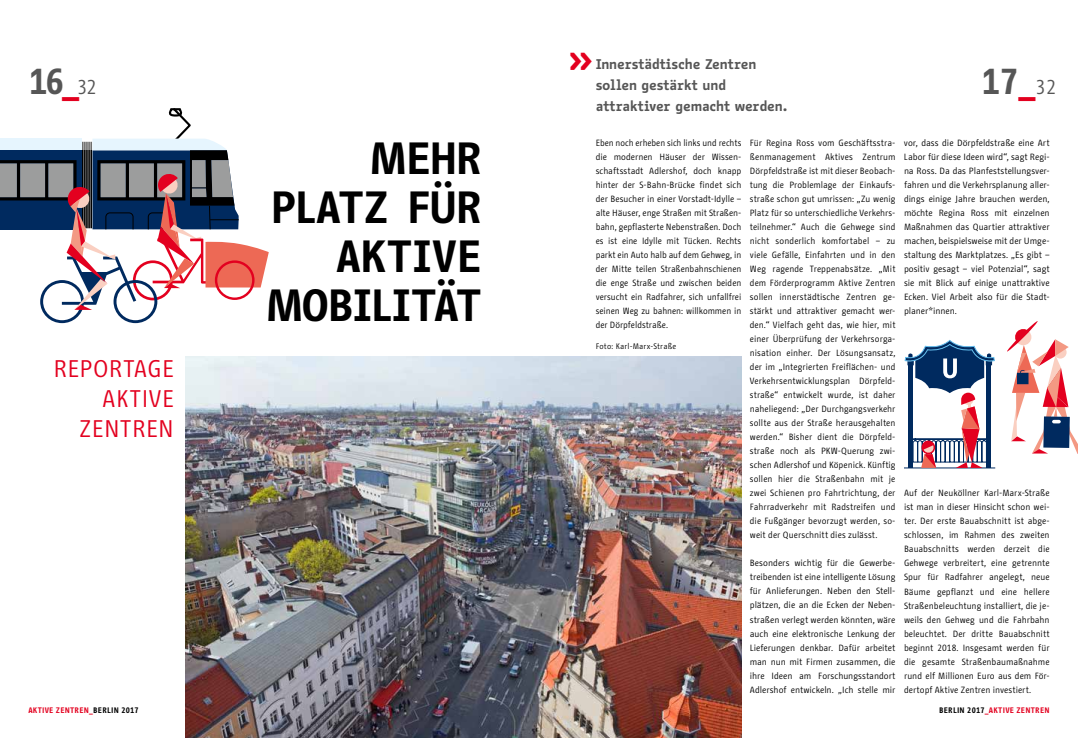
<style>
.page{position:relative;width:1078px;height:738px;background:#fff}
.page>*{position:absolute;margin:0;border:0;box-sizing:border-box;transform-origin:0 0}
.t1{font:700 45px/49px "BMF Change Letter";letter-spacing:.01em;color:#000;text-align:right}
.t2{font:700 40px "BMF Change Letter";color:#e3001f}
.t3{font:700 36px "BMF Change";color:#565656}
.t4{font:24px/30px "BMF Change";letter-spacing:.02em;color:#e3001f;text-align:right}
.t5{font:700 14px/21px "BMF Change Letter";letter-spacing:-.01em;color:#565656}
.t6{font:9px/14px "BMF Change";letter-spacing:.005em;color:#000;text-align:justify}
.t7{font:700 8px "BMF Change";letter-spacing:.03em;color:#e3001f}
.t8{font:8px "BMF Change";letter-spacing:.025em;color:#000}
.s1{color:#e3001f}
.s2{font-weight:400;font-size:20px}
.s3{color:#000}
</style>
<div class="page">
<img style="left:185px;top:356px;width:556px;height:381px">
<svg style="left:0;top:108px;width:269px;height:215px"></svg>
<hr style="left:903px;top:467px;width:91px;height:1px;background:#002a5f">
<svg style="left:1007px;top:321px;width:70px;height:132px"></svg>
<svg style="left:904px;top:339px;width:90px;height:128px"></svg>
<h2 class="t2" style="left:569px;top:31px;width:23px">»</h2>
<h3 class="t5" style="left:595px;top:53px;width:194px">Innerstädtische Zentren sollen gestärkt und attraktiver gemacht werden.</h3>
<h3 class="t3" style="left:28px;top:56px;width:70px">16<span class="s1">_</span><span class="s2">32</span></h3>
<h3 class="t3" style="left:980px;top:56px;width:77px">17<span class="s1">_</span><span class="s2">32</span></h3>
<h3 class="t4" style="left:53px;top:353px;width:122px">REPORTAGE<br>AKTIVE<br>ZENTREN</h3>
<h1 class="t1" style="left:267px;top:132px;width:215px">MEHR<br>PLATZ FÜR<br>AKTIVE<br>MOBILITÄT</h1>
<p class="t6" style="left:595px;top:135px;width:147px">Eben noch erheben sich links und rechts die modernen Häuser der Wissen&shy;schaftsstadt Adlershof, doch knapp hinter der S-Bahn-Brücke findet sich der Besucher in einer Vorstadt-Idylle – alte Häuser, enge Straßen mit Straßen&shy;bahn, gepflasterte Nebenstraßen. Doch es ist eine Idylle mit Tücken. Rechts parkt ein Auto halb auf dem Gehweg, in der Mitte teilen Straßenbahnschienen die enge Straße und zwischen beiden versucht ein Radfahrer, sich unfallfrei seinen Weg zu bahnen: willkommen in der Dörpfeldstraße.</p>
<p class="t8" style="left:595px;top:341px;width:82px">Foto: Karl-Marx-Straße</p>
<p class="t6" style="left:749px;top:135px;width:147px">Für Regina Ross vom Geschäftsstra&shy;ßenmanagement Aktives Zentrum Dörpfeldstraße ist mit dieser Beobach&shy;tung die Problemlage der Einkaufs&shy;straße schon gut umrissen: „Zu wenig Platz für so unterschiedliche Verkehrs&shy;teilnehmer.“ Auch die Gehwege sind nicht sonderlich komfortabel – zu viele Gefälle, Einfahrten und in den Weg ragende Treppenabsätze. „Mit dem Förderprogramm Aktive Zentren sollen innerstädtische Zentren ge&shy;stärkt und attraktiver gemacht wer&shy;den.“ Vielfach geht das, wie hier, mit einer Überprüfung der Verkehrsorga&shy;nisation einher. Der Lösungsansatz, der im „Integrierten Freiflächen- und Verkehrsentwicklungsplan Dörpfeld&shy;straße“ entwickelt wurde, ist daher naheliegend: „Der Durchgangsverkehr sollte aus der Straße herausgehalten werden.“ Bisher dient die Dörpfeld&shy;straße noch als PKW-Querung zwi&shy;schen Adlershof und Köpenick. Künftig sollen hier die Straßenbahn mit je zwei Schienen pro Fahrtrichtung, der Fahrradverkehr mit Radstreifen und die Fußgänger bevorzugt werden, so&shy;weit der Querschnitt dies zulässt.</p>
<p class="t6" style="left:749px;top:555px;width:147px">Besonders wichtig für die Gewerbe&shy;treibenden ist eine intelligente Lösung für Anlieferungen. Neben den Stell&shy;plätzen, die an die Ecken der Neben&shy;straßen verlegt werden könnten, wäre auch eine elektronische Lenkung der Lieferungen denkbar. Dafür arbeitet man nun mit Firmen zusammen, die ihre Ideen am Forschungsstandort Adlershof entwickeln. „Ich stelle mir</p>
<p class="t6" style="left:903px;top:135px;width:147px">vor, dass die Dörpfeldstraße eine Art Labor für diese Ideen wird“, sagt Regi&shy;na Ross. Da das Planfeststellungsver&shy;fahren und die Verkehrsplanung aller&shy;dings einige Jahre brauchen werden, möchte Regina Ross mit einzelnen Maßnahmen das Quartier attraktiver machen, beispielsweise mit der Umge&shy;staltung des Marktplatzes. „Es gibt – positiv gesagt – viel Potenzial“, sagt sie mit Blick auf einige unattraktive Ecken. Viel Arbeit also für die Stadt&shy;planer*innen.</p>
<p class="t6" style="left:903px;top:485px;width:147px">Auf der Neuköllner Karl-Marx-Straße ist man in dieser Hinsicht schon wei&shy;ter. Der erste Bauabschnitt ist abge&shy;schlossen, im Rahmen des zweiten Bauabschnitts werden derzeit die Gehwege verbreitert, eine getrennte Spur für Radfahrer angelegt, neue Bäume gepflanzt und eine hellere Straßenbeleuchtung installiert, die je&shy;weils den Gehweg und die Fahrbahn beleuchtet. Der dritte Bauabschnitt beginnt 2018. Insgesamt werden für die gesamte Straßenbaumaßnahme rund elf Millionen Euro aus dem För&shy;dertopf Aktive Zentren investiert.</p>
<p class="t7" style="left:28px;top:704px;width:112px">AKTIVE ZENTREN_<span class="s3">BERLIN 2017</span></p>
<p class="t7" style="left:939px;top:703px;width:112px"><span class="s3">BERLIN 2017</span>_AKTIVE ZENTREN</p>
</div>
